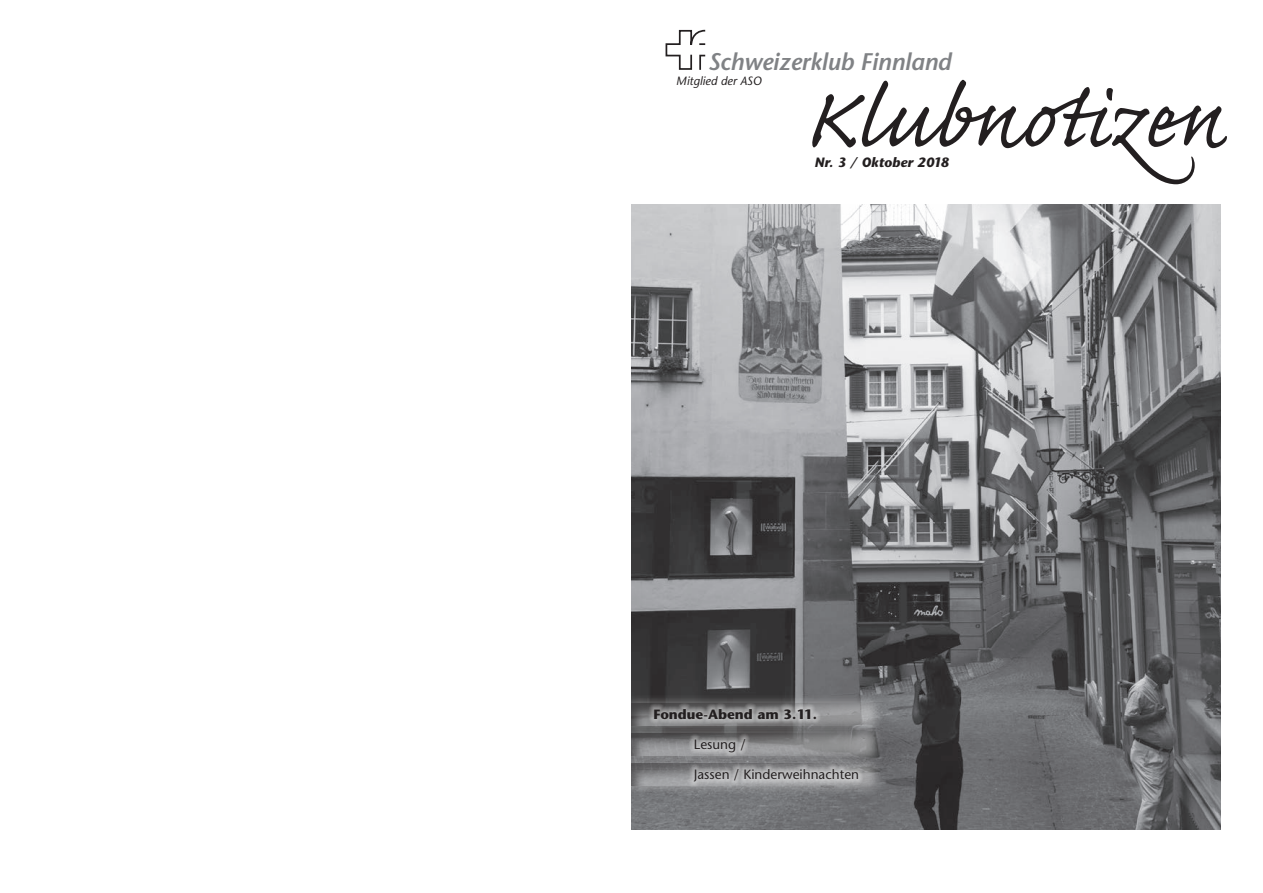
<style>
.page{position:relative;width:1263px;height:893px;background:#fff}
.page>*{position:absolute;margin:0;border:0;box-sizing:border-box;transform-origin:0 0}
.t1{font:109.5px "Caflisch Script Pro";letter-spacing:-.005em;color:#231f20}
.t2{font:italic 600 24px "Stone Sans";letter-spacing:-.01em;color:#808285}
.t3{font:13.5px "Stone Sans";color:#231f20}
.t4{font:700 13.5px "Stone Sans";color:#231f20}
.t5{font:italic 700 13.5px "Stone Sans";color:#231f20}
.t6{font:italic 12px "Stone Sans";color:#231f20}
</style>
<div class="page">
<img style="left:631px;top:204px;width:589px;height:625px">
<svg style="left:665px;top:30px;width:41px;height:40px"></svg>
<div style="left:622px;top:693px;width:263px;height:42px;background:#fff;opacity:.75"></div>
<div style="left:631px;top:703px;width:244px;height:24px;background:#231f20;opacity:.75"></div>
<div style="left:622px;top:723px;width:263px;height:42px;background:#fff;opacity:.75"></div>
<div style="left:630px;top:733px;width:246px;height:24px;background:#231f20;opacity:.75"></div>
<div style="left:622px;top:754px;width:263px;height:42px;background:#fff;opacity:.75"></div>
<div style="left:630px;top:763px;width:246px;height:24px;background:#231f20;opacity:.75"></div>
<div style="left:648px;top:703px;width:216px;height:84px;background:#fff;opacity:.8"></div>
<h2 class="t2" style="left:708px;top:47px;width:245px">Schweizerklub Finnland</h2>
<p class="t6" style="left:676px;top:74px;width:87px">Mitglied der ASO</p>
<h1 class="t1" style="left:803px;top:63px;width:424px">Klubnotizen</h1>
<p class="t5" style="left:814px;top:154px;width:136px">Nr. 3 / Oktober 2018</p>
<p class="t4" style="left:653px;top:706px;width:165px">Fondue-Abend am 3.11.</p>
<p class="t3" style="left:694px;top:736px;width:53px">Lesung /</p>
<p class="t3" style="left:694px;top:766px;width:167px">Jassen / Kinderweihnachten</p>
</div>
